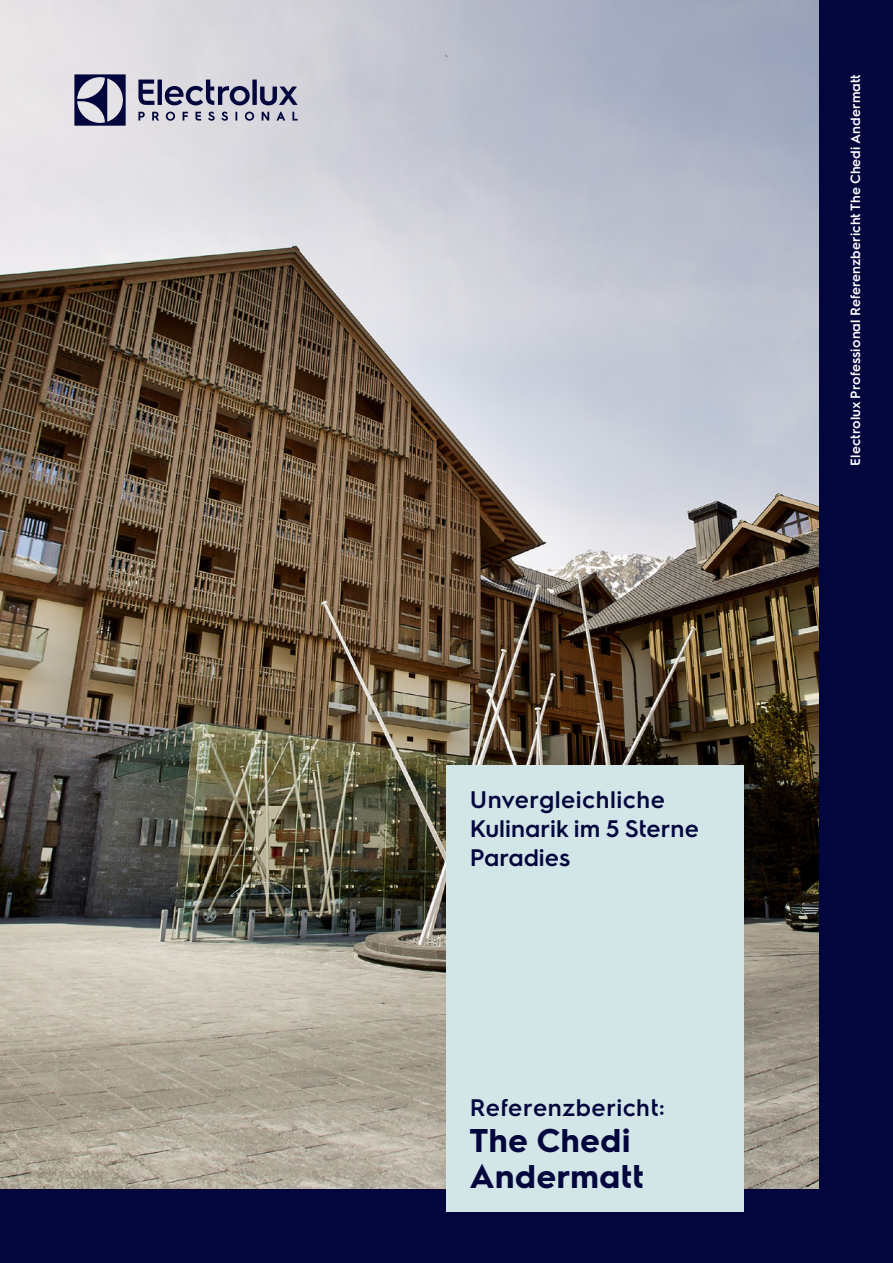
<style>
.page{position:relative;width:893px;height:1263px;background:#02063d}
.page>*{position:absolute;margin:0;border:0;box-sizing:border-box;transform-origin:0 0}
.t1{font:700 33px/36px "Electrolux Sans";letter-spacing:.02em;color:#02063d}
.t2{font:600 24px/28.8px "Electrolux Sans";letter-spacing:.005em;color:#02063d}
.t3{font:600 13.5px "Electrolux Sans";letter-spacing:.005em;color:#fff}
</style>
<div class="page">
<img style="left:0;top:0;width:819px;height:1188px">
<svg style="left:74px;top:74px;width:224px;height:52px"></svg>
<div style="left:446px;top:765px;width:298px;height:447px;background:#d3e6e7"></div>
<p class="t2" style="left:470px;top:784px;width:230px">Unvergleichliche<br>Kulinarik im 5 Sterne<br>Paradies</p>
<p class="t2" style="left:470px;top:1092px;width:196px">Referenzbericht:</p>
<h1 class="t1" style="left:470px;top:1121px;width:175px">The Chedi<br>Andermatt</h1>
<p class="t3" style="left:846px;top:465px;width:393px;rotate:-90deg">Electrolux Professional Referenzbericht The Chedi Andermatt</p>
</div>
